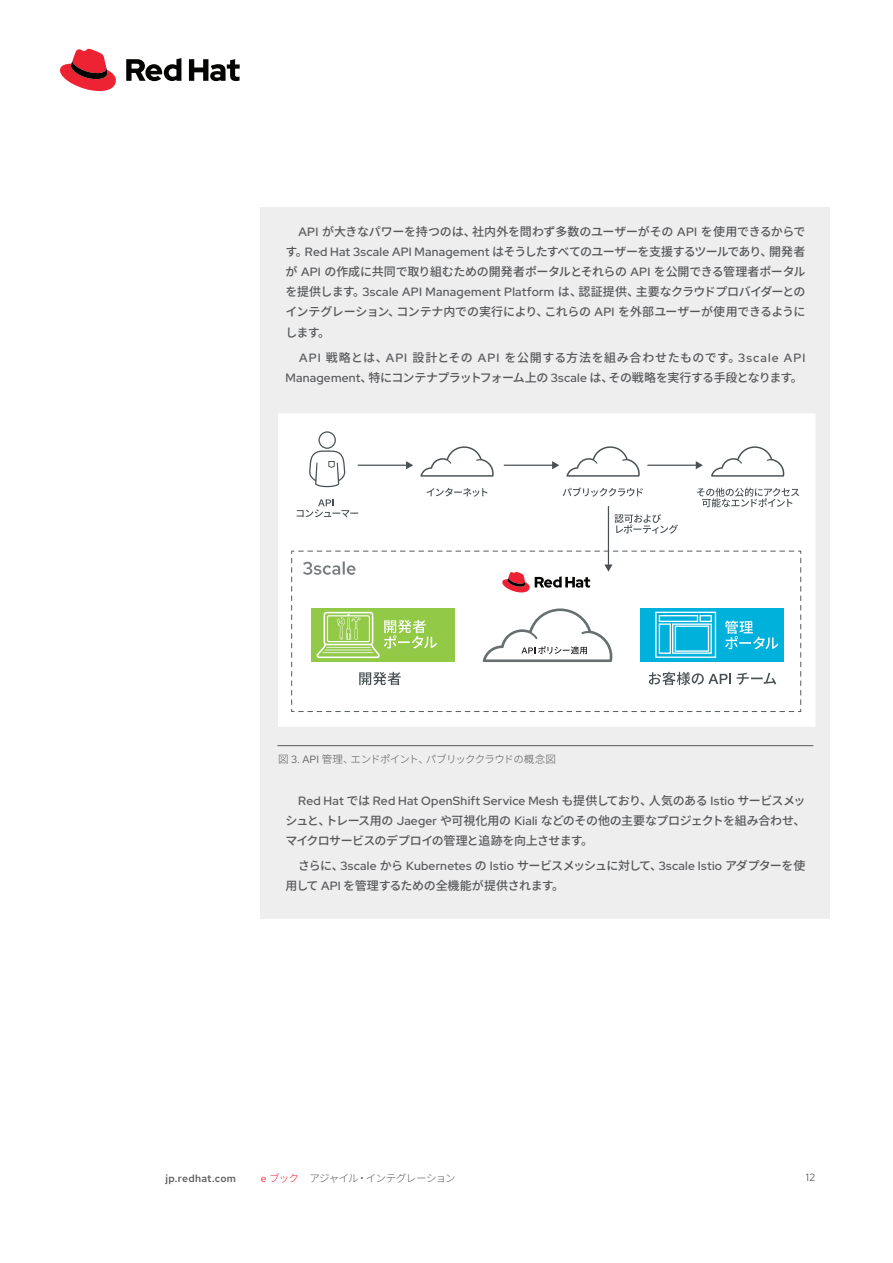
<style>
.page{position:relative;width:893px;height:1263px;background:#fff}
.page>*{position:absolute;margin:0;border:0;box-sizing:border-box;transform-origin:0 0}
.Author_Name{font:500 12px/20.1px "Noto Sans CJ Kjp";letter-spacing:-.025em;color:#57585a;text-align:justify}
.Main_-_Image_Caption{font:300 10.5px "Noto Sans CJ Kjp";letter-spacing:-.065em;color:#57585a}
.Footer_-_Running_Foo{font:300 10.5px "Noto Sans CJ Kjp";letter-spacing:-.07em;color:#57585a}
.t1{font:500 10.5px "Red Hat Text";letter-spacing:.025em;color:#57585a}
.Footer_-_Running_Foo-2{font:10.5px "Red Hat Text";color:#57585a}
.s1{font-family:"Red Hat Display"}
.s2{font-family:"Red Hat Text";font-weight:400}
.s3{font-family:"Red Hat Text";font-weight:400;color:#ed2133}
.s4{color:#ed2133}
</style>
<div class="page">
<div style="left:261px;top:207px;width:569px;height:711px;background:#eeeeef"></div>
<div style="left:278px;top:413px;width:537px;height:314px;background:#fff"></div>
<svg style="left:309px;top:431px;width:36px;height:56px"></svg>
<svg style="left:297px;top:499px;width:61px;height:18px"></svg>
<svg style="left:426px;top:488px;width:61px;height:9px"></svg>
<svg style="left:563px;top:487px;width:80px;height:10px"></svg>
<hr style="left:358px;top:465px;width:50px;height:1px;background:#495053">
<svg style="left:406px;top:461px;width:7px;height:8px"></svg>
<hr style="left:504px;top:465px;width:50px;height:1px;background:#495053">
<svg style="left:552px;top:461px;width:7px;height:8px"></svg>
<hr style="left:647px;top:465px;width:51px;height:1px;background:#495053">
<svg style="left:696px;top:461px;width:7px;height:8px"></svg>
<hr style="left:608px;top:506px;width:1px;height:60px;background:#495053">
<svg style="left:420px;top:446px;width:74px;height:31px"></svg>
<svg style="left:566px;top:446px;width:74px;height:31px"></svg>
<svg style="left:697px;top:488px;width:102px;height:19px"></svg>
<svg style="left:711px;top:446px;width:73px;height:31px"></svg>
<svg style="left:291px;top:551px;width:510px;height:161px"></svg>
<svg style="left:614px;top:514px;width:64px;height:20px"></svg>
<hr style="left:277px;top:745px;width:536px;height:1px;background:#57585a">
<svg style="left:60px;top:49px;width:56px;height:42px"></svg>
<svg style="left:126px;top:58px;width:114px;height:23px"></svg>
<p class="Author_Name" style="left:286px;top:221px;width:521px;text-indent:13px"><span class="s1">API</span> が大きなパワーを持つのは、社内外を問わず多数のユーザーがその <span class="s1">API</span> を使用できるからです。<span class="s1">Red Hat 3scale API Management</span> はそうしたすべてのユーザーを支援するツールであり、開発者が <span class="s1">API</span> の作成に共同で取り組むための開発者ポータルとそれらの <span class="s1">API</span> を公開できる管理者ポータルを提供します。<span class="s1">3scale API Management Platform</span> は、認証提供、主要なクラウドプロバイダーとのインテグレーション、コンテナ内での実行により、これらの <span class="s1">API</span> を外部ユーザーが使用できるようにします。</p>
<p class="Author_Name" style="left:286px;top:348px;width:521px;text-align:right"><span class="s1">API</span> 戦略とは、<span class="s1">API</span> 設計とその <span class="s1">API</span> を公開する方法を組み合わせたものです。<span class="s1">3scale API<br>Management</span>、特にコンテナプラットフォーム上の <span class="s1">3scale</span> は、その戦略を実行する手段となります。</p>
<p class="Main_-_Image_Caption" style="left:278px;top:753px;width:279px">図 <span class="s2">3. API</span> 管理、エンドポイント、パブリッククラウドの概念図</p>
<p class="Author_Name" style="left:286px;top:791px;width:521px;text-indent:13px"><span class="s1">Red Hat</span> では <span class="s1">Red Hat OpenShift Service Mesh</span> も提供しており、人気のある <span class="s1">Istio</span> サービスメッシュと、トレース用の <span class="s1">Jaeger</span> や可視化用の <span class="s1">Kiali</span> などのその他の主要なプロジェクトを組み合わせ、マイクロサービスのデプロイの管理と追跡を向上させます。</p>
<p class="Author_Name" style="left:286px;top:856px;width:521px;text-indent:13px">さらに、<span class="s1">3scale</span> から <span class="s1">Kubernetes</span> の <span class="s1">Istio</span> サービスメッシュに対して、<span class="s1">3scale Istio</span> アダプターを使用して <span class="s1">API</span> を管理するための全機能が提供されます。</p>
<p class="t1" style="left:165px;top:1171px;width:72px">jp.redhat.com</p>
<p class="Footer_-_Running_Foo" style="left:261px;top:1172px;width:196px"><span class="s3">e</span> <span class="s4">ブック</span> アジャイル・インテグレーション</p>
<p class="Footer_-_Running_Foo-2" style="left:806px;top:1170px;width:11px">12</p>
</div>
